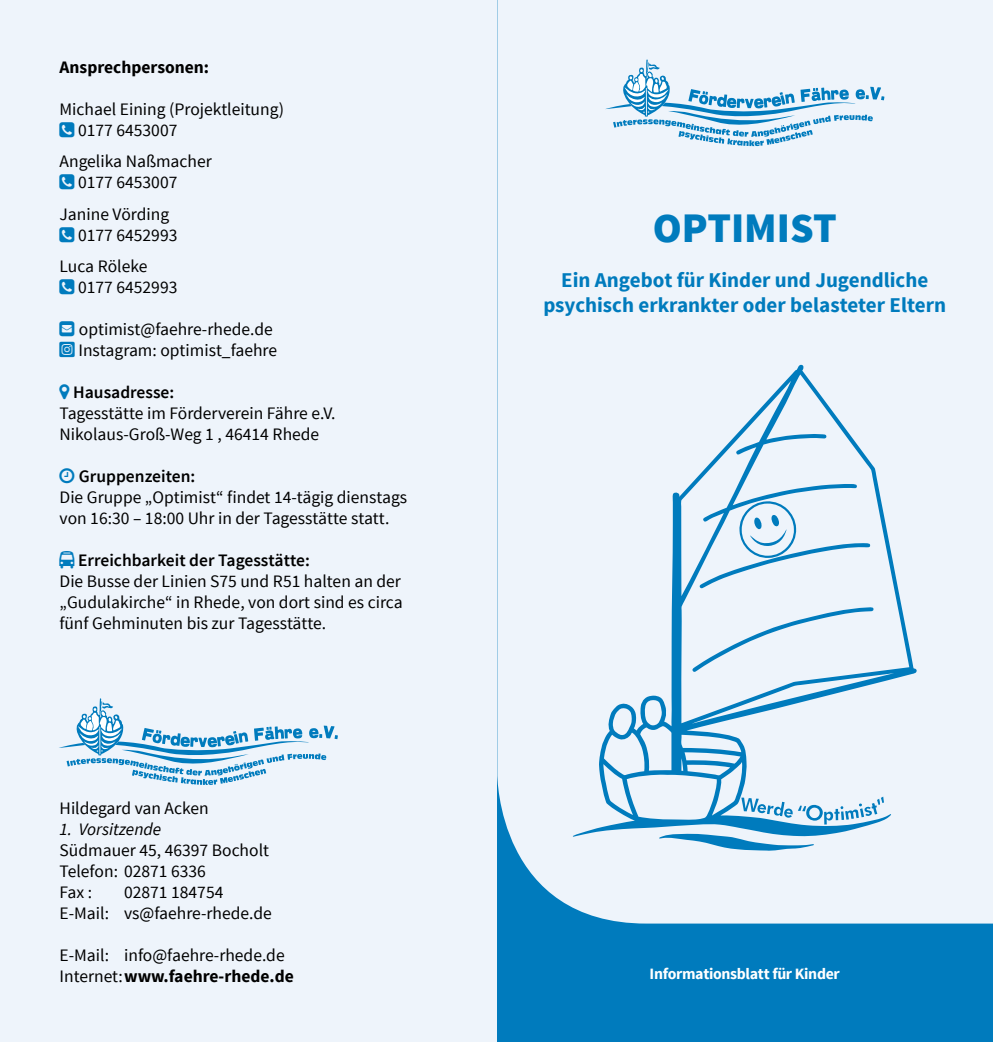
<style>
.page{position:relative;width:993px;height:1042px;background:#fff}
.page>*{position:absolute;margin:0;border:0;box-sizing:border-box;transform-origin:0 0}
.t1{font:900 42px "Source Sans Pro";color:#007bbd}
.t2{font:700 21px/25.2px "Source Sans Pro";color:#007bbd;text-align:center}
.t3{font:17.5px/21px "Source Sans Pro";color:#000}
.t4{font:600 17.5px "Source Sans Pro";color:#000}
.t5{font:700 17.5px "Source Sans Pro";color:#000}
.t6{font:italic 17.5px "Source Sans Pro";color:#000}
.t7{font:700 15.75px "Source Sans Pro";letter-spacing:-.02em;color:#fff}
.s1{font-weight:700}
</style>
<div class="page">
<div style="left:0;top:0;width:992px;height:1042px;background:#eef4fb"></div>
<div style="left:497px;top:0;width:495px;height:1042px;background:#007bbd"></div>
<div style="left:497px;top:0;width:495px;height:923px;background:#eef4fb"></div>
<svg style="left:658px;top:837px;width:155px;height:13px"></svg>
<svg style="left:572px;top:365px;width:344px;height:472px;background:#d3e6f4"></svg>
<svg style="left:59px;top:698px;width:279px;height:87px"></svg>
<svg style="left:605px;top:60px;width:279px;height:86px;background:#c1ddef"></svg>
<p class="t5" style="left:60px;top:56px;width:151px">Ansprechpersonen:</p>
<p class="t3" style="left:78px;top:99px;width:207px;text-indent:-19px">Michael Eining (Projektleitung)<br>0177 6453007</p>
<p class="t3" style="left:78px;top:151px;width:135px;text-indent:-19px">Angelika Naßmacher<br>0177 6453007</p>
<p class="t3" style="left:78px;top:204px;width:101px;text-indent:-19px">Janine Vörding<br>0177 6452993</p>
<p class="t3" style="left:78px;top:256px;width:101px;text-indent:-19px">Luca Röleke<br>0177 6452993</p>
<p class="t3" style="left:78px;top:319px;width:200px">optimist@faehre-rhede.de<br>Instagram: optimist_faehre</p>
<p class="t4" style="left:73px;top:381px;width:103px">Hausadresse:</p>
<p class="t3" style="left:60px;top:403px;width:277px">Tagesstätte im Förderverein Fähre e.V.<br>Nikolaus-Groß-Weg 1 , 46414 Rhede</p>
<p class="t4" style="left:79px;top:465px;width:118px">Gruppenzeiten:</p>
<p class="t3" style="left:60px;top:487px;width:349px">Die Gruppe „Optimist“ findet 14-tägig dienstags von 16:30 – 18:00 Uhr in der Tagesstätte statt.</p>
<p class="t4" style="left:78px;top:549px;width:233px">Erreichbarkeit der Tagesstätte:</p>
<p class="t3" style="left:60px;top:571px;width:344px;text-align:justify">Die Busse der Linien S75 und R51 halten an der „Gudulakirche“ in Rhede, von dort sind es circa fünf Gehminuten bis zur Tagesstätte.</p>
<p class="t3" style="left:60px;top:798px;width:151px">Hildegard van Acken</p>
<p class="t6" style="left:60px;top:819px;width:103px">1. Vorsitzende</p>
<p class="t3" style="left:60px;top:840px;width:211px">Südmauer 45, 46397 Bocholt<br>Telefon: 02871 6336<br>Fax :</p>
<p class="t3" style="left:60px;top:882px;width:214px;text-indent:64px">02871 184754<br>E-Mail: vs@faehre-rhede.de</p>
<p class="t3" style="left:60px;top:945px;width:236px">E-Mail: info@faehre-rhede.de<br>Internet:<span class="s1">www.faehre-rhede.de</span></p>
<h1 class="t1" style="left:652px;top:201px;width:185px">OPTIMIST</h1>
<p class="t2" style="left:543px;top:268px;width:404px">Ein Angebot für Kinder und Jugendliche psychisch erkrankter oder belasteter Eltern</p>
<p class="t7" style="left:649px;top:963px;width:192px">Informationsblatt für Kinder</p>
</div>
